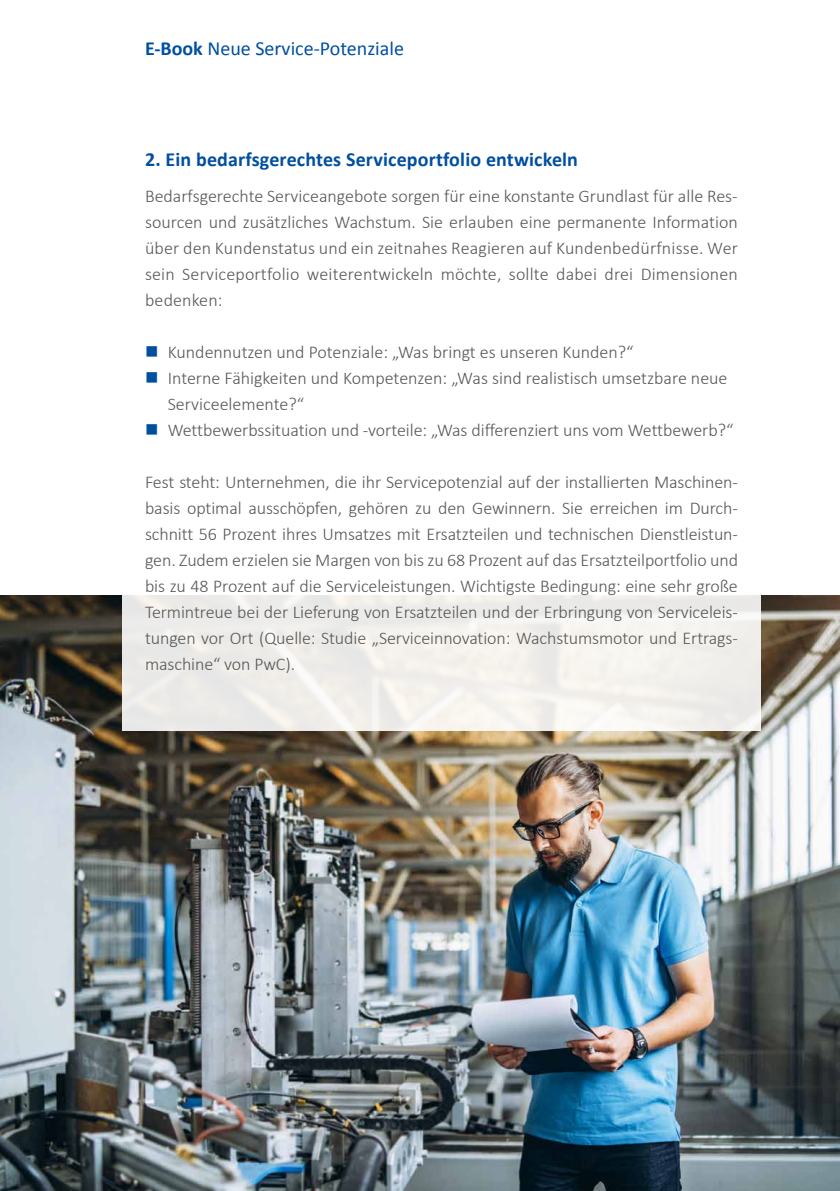
<style>
.page{position:relative;width:840px;height:1191px;background:#fff}
.page>*{position:absolute;margin:0;border:0;box-sizing:border-box;transform-origin:0 0}
.t1{font:700 20px "Calibri";letter-spacing:.01em;color:#004f9f}
.t2{font:20px "Calibri";color:#004f9f}
.t3{font:300 18px/26px "Calibri";color:#575756;text-align:justify}
.s1{font-weight:700}
</style>
<div class="page">
<img style="left:0;top:595px;width:839px;height:596px">
<svg style="left:122px;top:595px;width:638px;height:135px;fill:#f0eeeb"></svg>
<p class="t2" style="left:145px;top:36px;width:260px"><span class="s1">E-Book</span> Neue Service-Potenziale</p>
<p class="t1" style="left:145px;top:147px;width:434px">2. Ein bedarfsgerechtes Serviceportfolio entwickeln</p>
<p class="t3" style="left:145px;top:182px;width:594px">Bedarfsgerechte Serviceangebote sorgen für eine konstante Grundlast für alle Res&shy;sourcen und zusätzliches Wachstum. Sie erlauben eine permanente Information über den Kundenstatus und ein zeitnahes Reagieren auf Kundenbedürfnisse. Wer sein Serviceportfolio weiterentwickeln möchte, sollte dabei drei Dimensionen bedenken:</p>
<p class="t3" style="left:168px;top:338px;width:567px;text-align:left">Kundennutzen und Potenziale: „Was bringt es unseren Kunden?“<br>Interne Fähigkeiten und Kompetenzen: „Was sind realistisch umsetzbare neue Serviceelemente?“<br>Wettbewerbssituation und -vorteile: „Was differenziert uns vom Wettbewerb?“</p>
<p class="t3" style="left:145px;top:468px;width:594px">Fest steht: Unternehmen, die ihr Servicepotenzial auf der installierten Maschinen&shy;basis optimal ausschöpfen, gehören zu den Gewinnern. Sie erreichen im Durch&shy;schnitt 56 Prozent ihres Umsatzes mit Ersatzteilen und technischen Dienstleistun&shy;gen. Zudem erzielen sie Margen von bis zu 68 Prozent auf das Ersatzteilportfolio und bis zu 48 Prozent auf die Serviceleistungen. Wichtigste Bedingung: eine sehr große Termintreue bei der Lieferung von Ersatzteilen und der Erbringung von Serviceleis&shy;tungen vor Ort (Quelle: Studie „Serviceinnovation: Wachstumsmotor und Ertrags&shy;maschine“ von PwC).</p>
</div>
